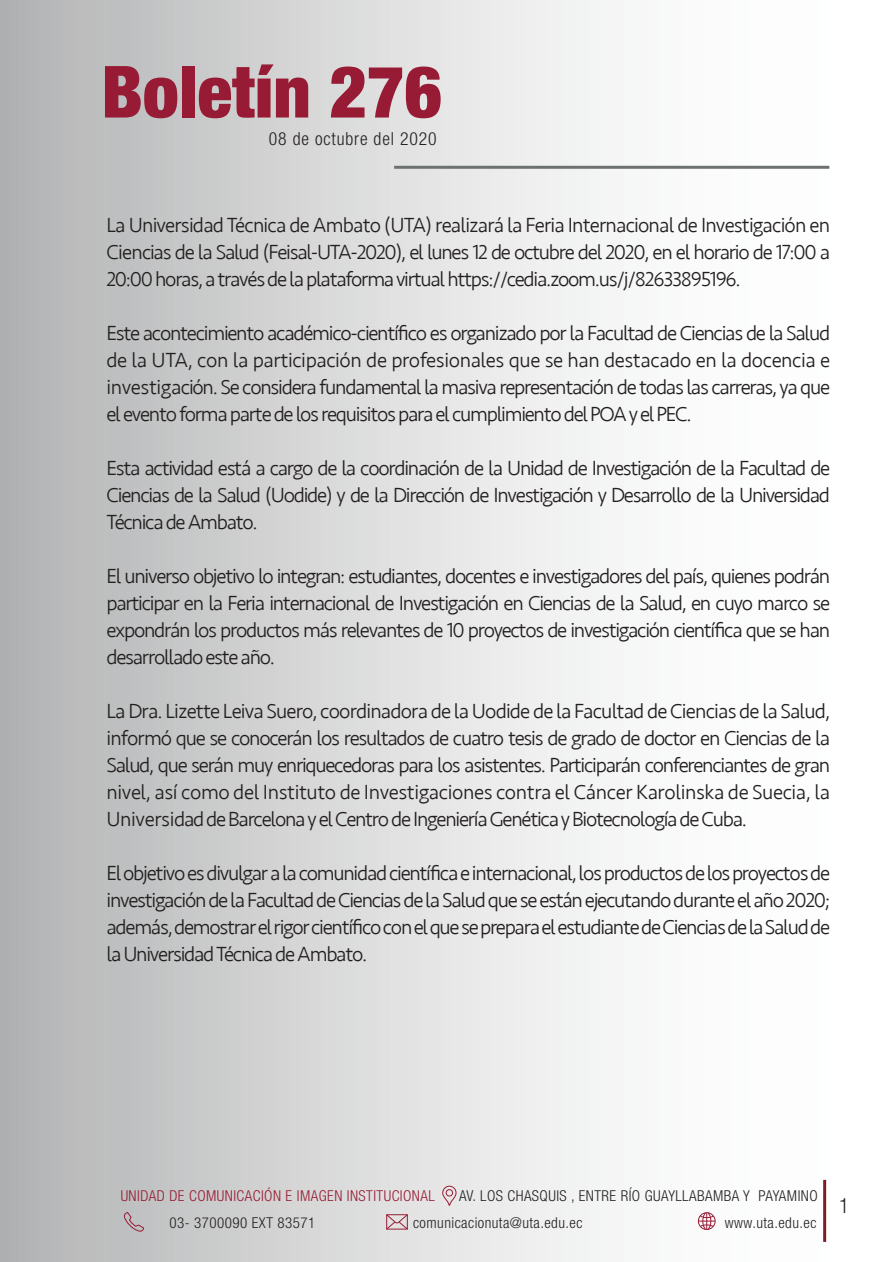
<style>
.page{position:relative;width:892px;height:1262px;background:#fff}
.page>*{position:absolute;margin:0;border:0;box-sizing:border-box;transform-origin:0 0}
.t1{font:900 condensed 72px "Helvetica Neue";color:#971b34}
.t2{font:300 21px/27px "Seravek";letter-spacing:-.06em;color:#231f20;text-align:justify}
.t3{font:300 condensed 21px "Helvetica Neue LT Pro";color:#231f20}
.t4{font:300 condensed 18px "Helvetica Neue LT Pro";letter-spacing:.05em;color:#231f20}
.t5{font:300 condensed 15px "Helvetica Neue LT Pro";letter-spacing:.03em;color:#231f20}
.t6{font:300 condensed 15px "Helvetica Neue LT Pro";letter-spacing:.03em;color:#971b34}
</style>
<div class="page">
<div style="left:1px;top:0;width:890px;height:1261px;background:linear-gradient(to right,#b7b8b9,#fff)"></div>
<hr style="left:394px;top:166px;width:434px;height:3px;background:#6d7172">
<hr style="left:822px;top:1179px;width:3px;height:62px;background:#fff">
<svg style="left:385px;top:1213px;width:23px;height:16px"></svg>
<svg style="left:124px;top:1211px;width:20px;height:20px"></svg>
<div style="left:697px;top:1212px;width:18px;height:17px;border:1px solid #971b34;border-radius:50%"></div>
<svg style="left:698px;top:1211px;width:16px;height:18px"></svg>
<svg style="left:442px;top:1185px;width:14px;height:21px"></svg>
<h1 class="t1" style="left:101px;top:33px;width:342px">Boletín 276</h1>
<p class="t4" style="left:269px;top:129px;width:169px">08 de octubre del 2020</p>
<p class="t2" style="left:106px;top:212px;width:724px">La Universidad Técnica de Ambato (UTA) realizará la Feria Internacional de Investigación en Ciencias de la Salud (Feisal-UTA-2020), el lunes 12 de octubre del 2020, en el horario de 17:00 a 20:00 horas, a través de la plataforma virtual https://cedia.zoom.us/j/82633895196.</p>
<p class="t2" style="left:106px;top:320px;width:725px">Este acontecimiento académico-científico es organizado por la Facultad de Ciencias de la Salud de la UTA, con la participación de profesionales que se han destacado en la docencia e investigación. Se considera fundamental la masiva representación de todas las carreras, ya que el evento forma parte de los requisitos para el cumplimiento del POA y el PEC.</p>
<p class="t2" style="left:106px;top:455px;width:725px">Esta actividad está a cargo de la coordinación de la Unidad de Investigación de la Facultad de Ciencias de la Salud (Uodide) y de la Dirección de Investigación y Desarrollo de la Universidad Técnica de Ambato.</p>
<p class="t2" style="left:106px;top:563px;width:725px">El universo objetivo lo integran: estudiantes, docentes e investigadores del país, quienes podrán participar en la Feria internacional de Investigación en Ciencias de la Salud, en cuyo marco se expondrán los productos más relevantes de 10 proyectos de investigación científica que se han desarrollado este año.</p>
<p class="t2" style="left:106px;top:698px;width:725px">La Dra. Lizette Leiva Suero, coordinadora de la Uodide de la Facultad de Ciencias de la Salud, informó que se conocerán los resultados de cuatro tesis de grado de doctor en Ciencias de la Salud, que serán muy enriquecedoras para los asistentes. Participarán conferenciantes de gran nivel, así como del Instituto de Investigaciones contra el Cáncer Karolinska de Suecia, la Universidad de Barcelona y el Centro de Ingeniería Genética y Biotecnología de Cuba.</p>
<p class="t2" style="left:106px;top:860px;width:725px">El objetivo es divulgar a la comunidad científica e internacional, los productos de los proyectos de investigación de la Facultad de Ciencias de la Salud que se están ejecutando durante el año 2020; además, demostrar el rigor científico con el que se prepara el estudiante de Ciencias de la Salud de la Universidad Técnica de Ambato.</p>
<p class="t6" style="left:121px;top:1186px;width:315px">UNIDAD DE COMUNICACIÓN E IMAGEN INSTITUCIONAL</p>
<p class="t5" style="left:459px;top:1186px;width:360px">AV. LOS CHASQUIS , ENTRE RÍO GUAYLLABAMBA Y PAYAMINO</p>
<p class="t5" style="left:169px;top:1213px;width:147px">03- 3700090 EXT 83571</p>
<p class="t5" style="left:413px;top:1213px;width:171px">comunicacionuta@uta.edu.ec</p>
<p class="t5" style="left:724px;top:1213px;width:93px">www.uta.edu.ec</p>
<p class="t3" style="left:838px;top:1193px;width:12px">1</p>
</div>
